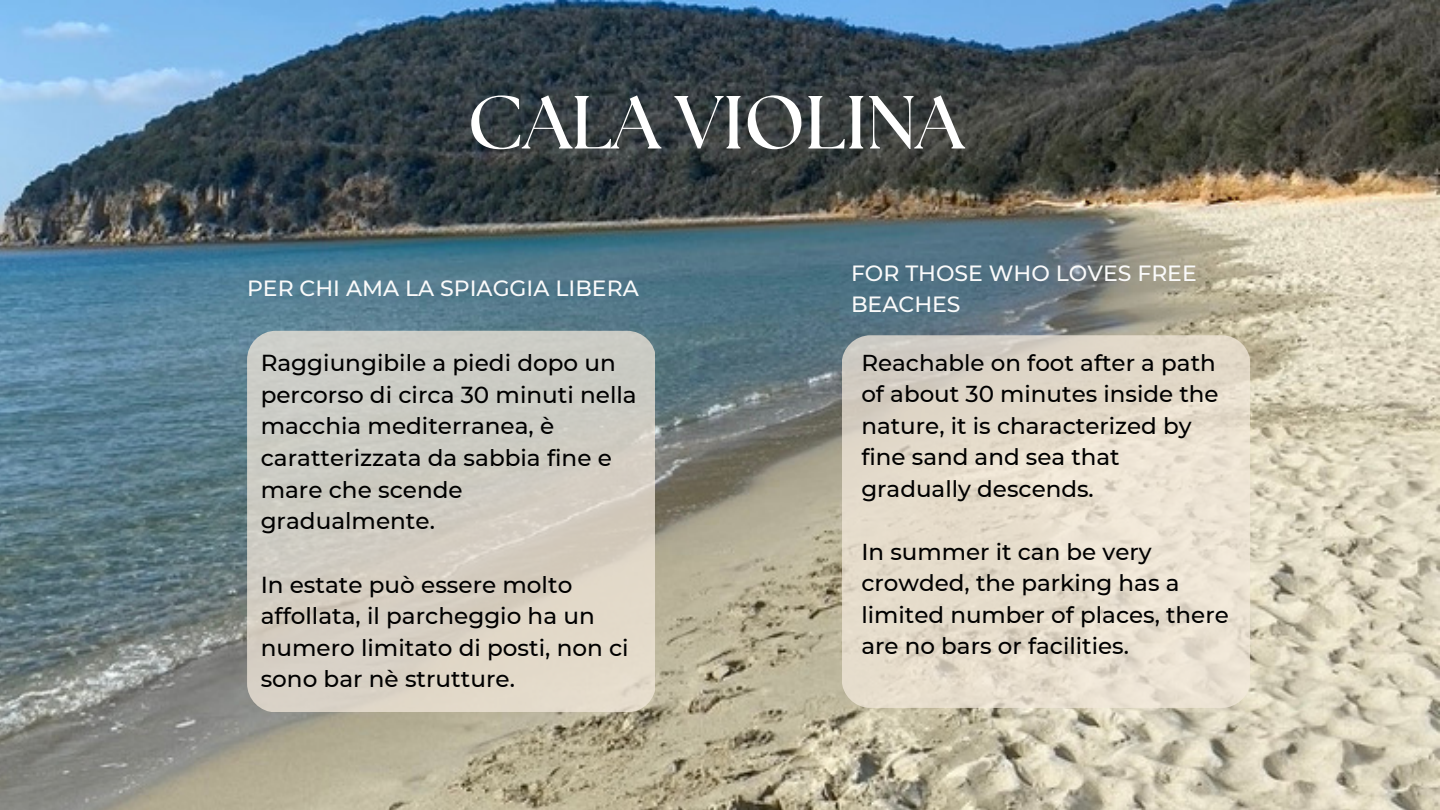
<style>
.page{position:relative;width:1440px;height:810px;background:#fff}
.page>*{position:absolute;margin:0;border:0;box-sizing:border-box;transform-origin:0 0}
.t1{font:700 75px "The Seasons";letter-spacing:-.005em;color:#fff}
.t2{font:500 23.1px/31.6px "Montserrat";color:#000}
.t3{font:500 23px/31.5px "Montserrat";color:#000}
.t4{font:500 22px/30.6px "Montserrat";color:#fafafa}
</style>
<div class="page">
<img style="left:0;top:0;width:1440px;height:810px">
<svg style="left:842px;top:335px;width:408px;height:373px;background:#e4dbcb"></svg>
<div style="left:247px;top:331px;width:408px;height:381px;background:linear-gradient(to bottom,#c7c9c3,#dfd4c5);border-radius:29px"></div>
<h1 class="t1" style="left:467px;top:88px;width:498px">CALA VIOLINA</h1>
<p class="t4" style="left:247px;top:273px;width:393px">PER CHI AMA LA SPIAGGIA LIBERA</p>
<p class="t2" style="left:261px;top:347px;width:378px">Raggiungibile a piedi dopo un percorso di circa 30 minuti nella macchia mediterranea, è caratterizzata da sabbia fine e mare che scende gradualmente.</p>
<p class="t2" style="left:261px;top:568px;width:370px">In estate può essere molto affollata, il parcheggio ha un numero limitato di posti, non ci sono bar nè strutture.</p>
<p class="t4" style="left:851px;top:258px;width:347px">FOR THOSE WHO LOVES FREE<br>BEACHES</p>
<p class="t3" style="left:861px;top:347px;width:359px">Reachable on foot after a path of about 30 minutes inside the nature, it is characterized by fine sand and sea that gradually descends.</p>
<p class="t3" style="left:861px;top:536px;width:369px">In summer it can be very crowded, the parking has a limited number of places, there are no bars or facilities.</p>
</div>
